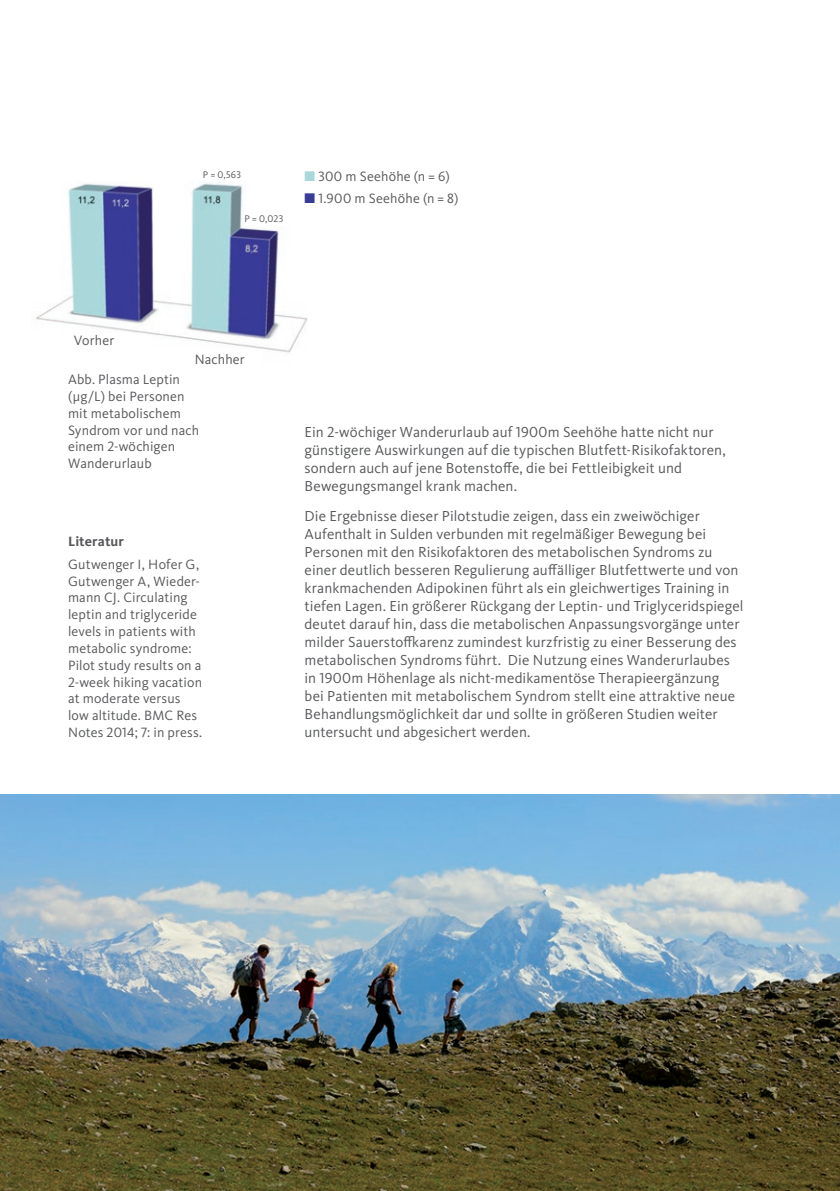
<style>
.page{position:relative;width:840px;height:1191px;background:#fff}
.page>*{position:absolute;margin:0;border:0;box-sizing:border-box;transform-origin:0 0}
.t1{font:15px/18px "Kievit OT";letter-spacing:.005em;color:#57585a}
.t2{font:14px/16.8px "Kievit OT";letter-spacing:.01em;color:#57585a}
.t3{font:700 14px "Kievit OT";letter-spacing:.005em;color:#57585a}
.t4{font:10px "Kievit OT";letter-spacing:.03em;color:#57585a}
.s1{color:#aad8da}
.s2{color:#383b97}
</style>
<div class="page">
<img style="left:0;top:794px;width:839px;height:397px">
<img style="left:36px;top:183px;width:272px;height:172px">
<p class="t4" style="left:203px;top:169px;width:39px">P = 0,563</p>
<p class="t4" style="left:244px;top:213px;width:40px">P = 0,023</p>
<p class="t2" style="left:304px;top:168px;width:147px"><span class="s1">■</span> 300 m Seehöhe (n = 6)</p>
<p class="t2" style="left:304px;top:190px;width:155px"><span class="s2">■</span> 1.900 m Seehöhe (n = 8)</p>
<p class="t2" style="left:74px;top:332px;width:42px">Vorher</p>
<p class="t2" style="left:194px;top:351px;width:52px">Nachher</p>
<p class="t2" style="left:68px;top:371px;width:132px">Abb. Plasma Leptin (µg/L) bei Personen mit metabolischem<br>Syndrom vor und nach einem 2-wöchigen<br>Wanderurlaub</p>
<p class="t3" style="left:68px;top:533px;width:57px">Literatur</p>
<p class="t2" style="left:68px;top:556px;width:135px">Gutwenger I, Hofer G,<br>Gutwenger A, Wieder&shy;mann CJ. Circulating leptin and triglyceride levels in patients with metabolic syndrome:<br>Pilot study results on a<br>2-week hiking vacation at moderate versus low altitude. BMC Res<br>Notes 2014; 7: in press.</p>
<p class="t1" style="left:304px;top:424px;width:422px">Ein 2-wöchiger Wanderurlaub auf 1900m Seehöhe hatte nicht nur günstigere Auswirkungen auf die typischen Blutfett-Risikofaktoren, sondern auch auf jene Botenstoffe, die bei Fettleibigkeit und Bewegungsmangel krank machen.</p>
<p class="t1" style="left:304px;top:507px;width:440px">Die Ergebnisse dieser Pilotstudie zeigen, dass ein zweiwöchiger Aufenthalt in Sulden verbunden mit regelmäßiger Bewegung bei Personen mit den Risikofaktoren des metabolischen Syndroms zu einer deutlich besseren Regulierung auffälliger Blutfettwerte und von krankmachenden Adipokinen führt als ein gleichwertiges Training in tiefen Lagen. Ein größerer Rückgang der Leptin- und Triglyceridspiegel deutet darauf hin, dass die metabolischen Anpassungsvorgänge unter milder Sauerstoffkarenz zumindest kurzfristig zu einer Besserung des metabolischen Syndroms führt. Die Nutzung eines Wanderurlaubes in 1900m Höhenlage als nicht-medikamentöse Therapieergänzung<br>bei Patienten mit metabolischem Syndrom stellt eine attraktive neue Behandlungsmöglichkeit dar und sollte in größeren Studien weiter untersucht und abgesichert werden.</p>
</div>
